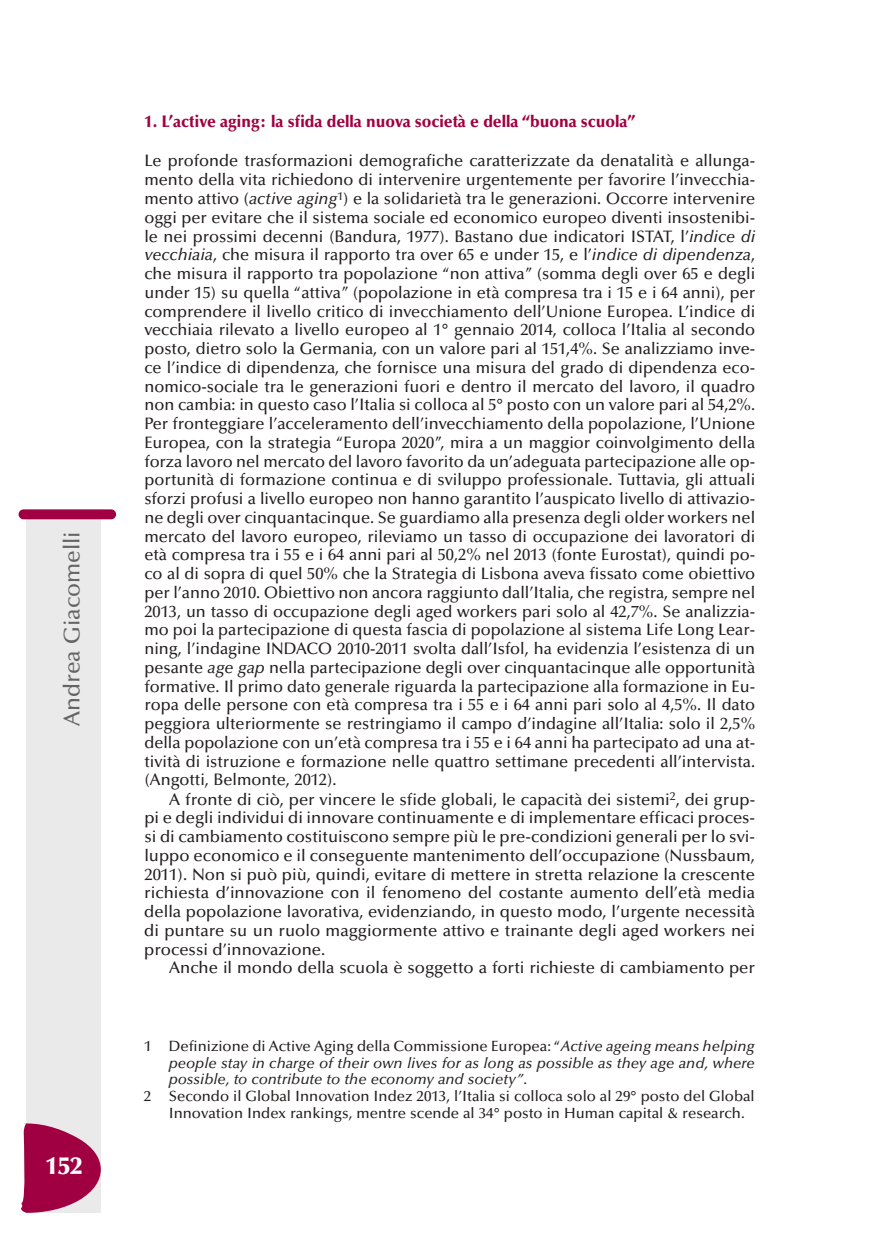
<style>
.page{position:relative;width:869px;height:1241px;background:#fff}
.page>*{position:absolute;margin:0;border:0;box-sizing:border-box;transform-origin:0 0}
.t1{font:900 24.5px "Optima";color:#fff}
.t2{font:500 22.75px "Optima";color:#656365}
.t3{font:500 16.62px/18.7px "Optima";color:#241f1f;text-align:justify}
.t4{font:900 16.62px "Optima";color:#a00041;scale:.95 1}
.t5{font:500 14.88px "Optima";color:#241f1f}
.t6{font:italic 500 14.88px "Optima";color:#241f1f}
.s1{font-style:italic}
.s2{font-style:normal}
</style>
<div class="page">
<div style="left:27px;top:517px;width:74px;height:695px;background:#ebeaea"></div>
<div style="left:19px;top:509px;width:97px;height:10px;background:#a00041;border-radius:5px"></div>
<svg style="left:21px;top:1122px;width:80px;height:90px"></svg>
<h2 class="t2" style="left:63px;top:726px;width:196px;rotate:-90deg">Andrea Giacomelli</h2>
<h1 class="t1" style="left:45px;top:1155px;width:38px">152</h1>
<p class="t4" style="left:144px;top:115px;width:518px">1. L’active aging: la sfida della nuova società e della “buona scuola”</p>
<p class="t3" style="left:144px;top:153px;width:612px">Le profonde trasformazioni demografiche caratterizzate da denatalità e allunga&shy;mento della vita richiedono di intervenire urgentemente per favorire l’invecchia&shy;mento attivo (<span class="s1">active aging</span><sup>1</sup>) e la solidarietà tra le generazioni. Occorre intervenire oggi per evitare che il sistema sociale ed economico europeo diventi insostenibi&shy;le nei prossimi decenni (Bandura, 1977). Bastano due indicatori ISTAT, l’<span class="s1">indice di vecchiaia</span>, che misura il rapporto tra over 65 e under 15, e l’<span class="s1">indice di dipendenza</span>, che misura il rapporto tra popolazione “non attiva” (somma degli over 65 e degli under 15) su quella “attiva” (popolazione in età compresa tra i 15 e i 64 anni), per comprendere il livello critico di invecchiamento dell’Unione Europea. L’indice di vecchiaia rilevato a livello europeo al 1° gennaio 2014, colloca l’Italia al secondo posto, dietro solo la Germania, con un valore pari al 151,4%. Se analizziamo inve&shy;ce l’indice di dipendenza, che fornisce una misura del grado di dipendenza eco&shy;nomico-sociale tra le generazioni fuori e dentro il mercato del lavoro, il quadro non cambia: in questo caso l’Italia si colloca al 5° posto con un valore pari al 54,2%.<br>Per fronteggiare l’acceleramento dell’invecchiamento della popolazione, l’Unione Europea, con la strategia “Europa 2020”, mira a un maggior coinvolgimento della forza lavoro nel mercato del lavoro favorito da un’adeguata partecipazione alle op&shy;portunità di formazione continua e di sviluppo professionale. Tuttavia, gli attuali sforzi profusi a livello europeo non hanno garantito l’auspicato livello di attivazio&shy;ne degli over cinquantacinque. Se guardiamo alla presenza degli older workers nel mercato del lavoro europeo, rileviamo un tasso di occupazione dei lavoratori di età compresa tra i 55 e i 64 anni pari al 50,2% nel 2013 (fonte Eurostat), quindi po&shy;co al di sopra di quel 50% che la Strategia di Lisbona aveva fissato come obiettivo per l’anno 2010. Obiettivo non ancora raggiunto dall’Italia, che registra, sempre nel 2013, un tasso di occupazione degli aged workers pari solo al 42,7%. Se analizzia&shy;mo poi la partecipazione di questa fascia di popolazione al sistema Life Long Lear&shy;ning, l’indagine INDACO 2010-2011 svolta dall’Isfol, ha evidenzia l’esistenza di un pesante <span class="s1">age gap</span> nella partecipazione degli over cinquantacinque alle opportunità formative. Il primo dato generale riguarda la partecipazione alla formazione in Eu&shy;ropa delle persone con età compresa tra i 55 e i 64 anni pari solo al 4,5%. Il dato peggiora ulteriormente se restringiamo il campo d’indagine all’Italia: solo il 2,5% della popolazione con un’età compresa tra i 55 e i 64 anni ha partecipato ad una at&shy;tività di istruzione e formazione nelle quattro settimane precedenti all’intervista. (Angotti, Belmonte, 2012).</p>
<p class="t3" style="left:144px;top:791px;width:612px;text-indent:25px">A fronte di ciò, per vincere le sfide globali, le capacità dei sistemi<sup>2</sup>, dei grup&shy;pi e degli individui di innovare continuamente e di implementare efficaci proces&shy;si di cambiamento costituiscono sempre più le pre-condizioni generali per lo svi&shy;luppo economico e il conseguente mantenimento dell’occupazione (Nussbaum, 2011). Non si può più, quindi, evitare di mettere in stretta relazione la crescente richiesta d’innovazione con il fenomeno del costante aumento dell’età media della popolazione lavorativa, evidenziando, in questo modo, l’urgente necessità di puntare su un ruolo maggiormente attivo e trainante degli aged workers nei processi d’innovazione.</p>
<p class="t3" style="left:169px;top:959px;width:587px">Anche il mondo della scuola è soggetto a forti richieste di cambiamento per</p>
<p class="t5" style="left:144px;top:1039px;width:612px">1 Definizione di Active Aging della Commissione Europea: “<span class="s1">Active ageing means helping</span></p>
<p class="t6" style="left:169px;top:1056px;width:587px">people stay in charge of their own lives for as long as possible as they age and, where</p>
<p class="t6" style="left:169px;top:1073px;width:360px">possible, to contribute to the economy and society”<span class="s2">.</span></p>
<p class="t5" style="left:144px;top:1090px;width:612px">2 Secondo il Global Innovation Indez 2013, l’Italia si colloca solo al 29° posto del Global</p>
<p class="t5" style="left:169px;top:1107px;width:577px">Innovation Index rankings, mentre scende al 34° posto in Human capital &amp; research.</p>
</div>
